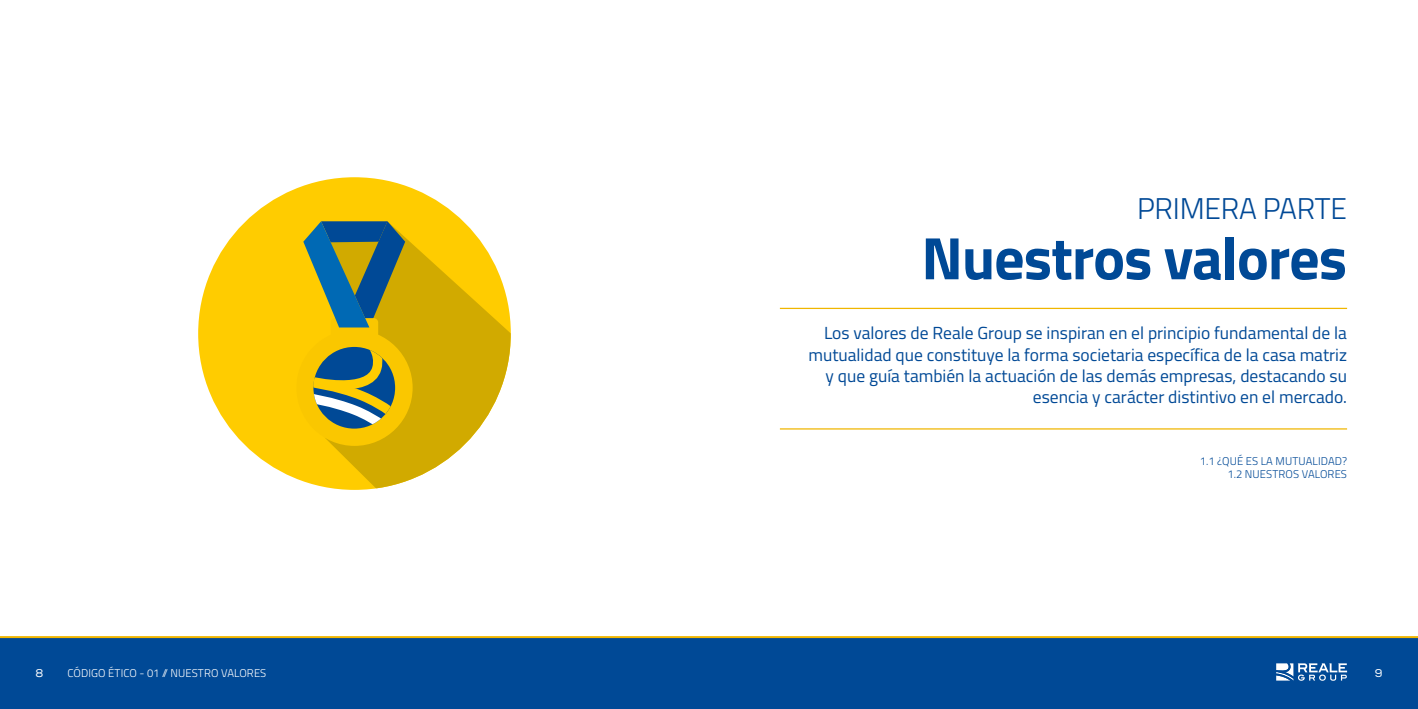
<style>
.page{position:relative;width:1418px;height:709px;background:#fff}
.page>*{position:absolute;margin:0;border:0;box-sizing:border-box;transform-origin:0 0}
.t1{font:700 60px "Titillium";letter-spacing:-.015em;color:#004996}
.t2{font:300 30px "Titillium";letter-spacing:-.005em;color:#004996}
.t3{font:17.5px/21.2px "Titillium";color:#004996;text-align:right}
.t4{font:300 11.25px/13.8px "Titillium";letter-spacing:.01em;color:#004996;text-align:right}
.t5{font:300 11.25px "Titillium";letter-spacing:.01em;color:#fff}
.t6{font:11.25px "Nexa";color:#fff}
</style>
<div class="page">
<div style="left:0;top:638px;width:1417px;height:71px;background:#004996"></div>
<svg style="left:1276px;top:663px;width:70px;height:17px"></svg>
<hr style="left:0;top:636px;width:1417px;height:2px;background:#f0b600">
<div style="left:198px;top:177px;width:313px;height:313px;background:#fc0;border-radius:50%"></div>
<svg style="left:320px;top:221px;width:191px;height:269px;fill:#d1aa00"></svg>
<div style="left:296px;top:329px;width:116px;height:117px;background:#fac700;border-radius:50%"></div>
<svg style="left:303px;top:221px;width:102px;height:207px"></svg>
<hr style="left:780px;top:308px;width:566px;height:1px;background:#f0b600">
<hr style="left:780px;top:428px;width:566px;height:1px;background:#f0b600">
<h2 class="t2" style="left:1137px;top:187px;width:211px">PRIMERA PARTE</h2>
<h1 class="t1" style="left:921px;top:212px;width:427px">Nuestros valores</h1>
<p class="t3" style="left:808px;top:322px;width:540px">Los valores de Reale Group se inspiran en el principio fundamental de la mutualidad que constituye la forma societaria específica de la casa matriz y que guía también la actuación de las demás empresas, destacando su esencia y carácter distintivo en el mercado.</p>
<p class="t4" style="left:1199px;top:453px;width:149px">1.1 ¿QUÉ ES LA MUTUALIDAD?<br>1.2 NUESTROS VALORES</p>
<p class="t6" style="left:35px;top:666px;width:9px">8</p>
<p class="t5" style="left:67px;top:664px;width:200px">CÓDIGO ÉTICO - 01 // NUESTRO VALORES</p>
<p class="t6" style="left:1374px;top:666px;width:9px">9</p>
</div>
